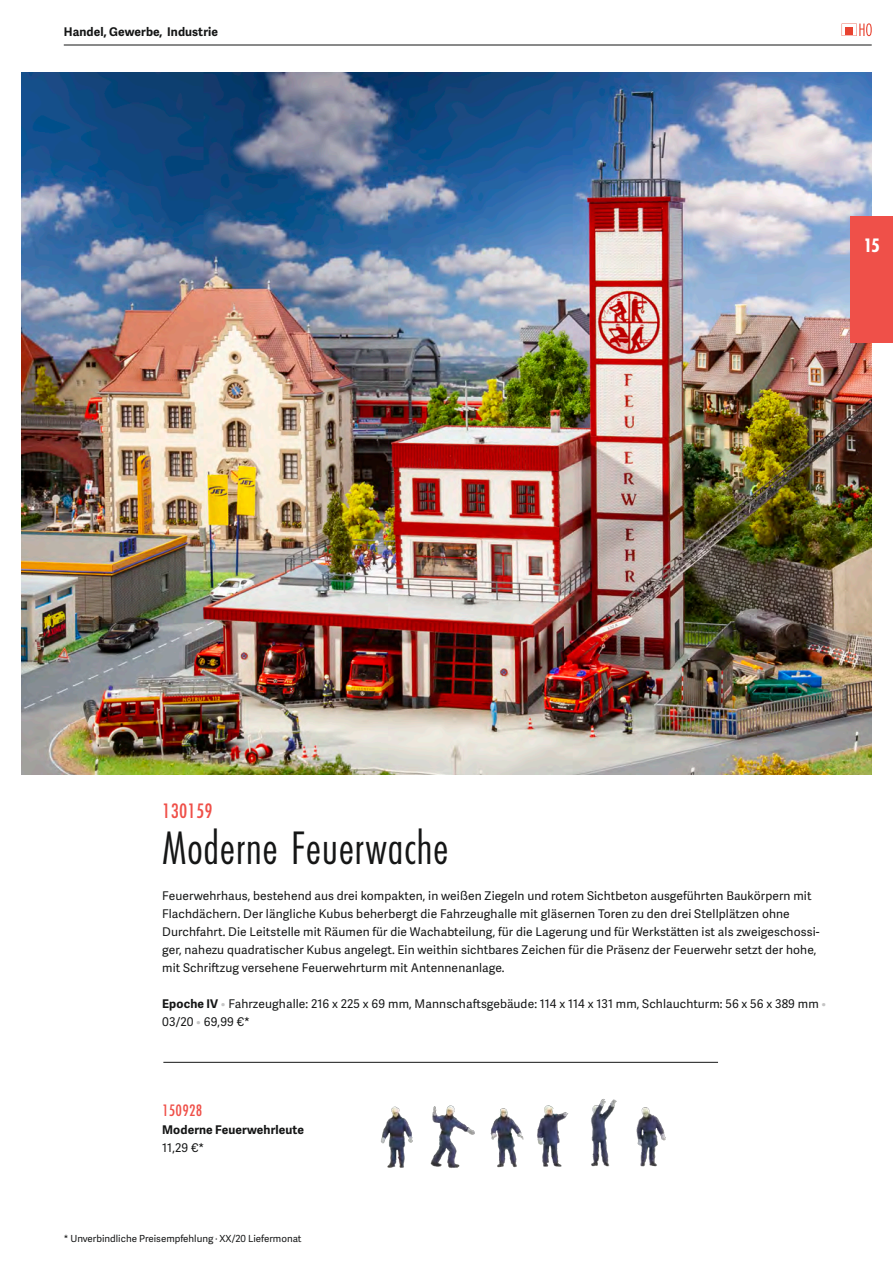
<style>
.page{position:relative;width:893px;height:1263px;background:#fff}
.page>*{position:absolute;margin:0;border:0;box-sizing:border-box;transform-origin:0 0}
.A_Artikelname{font:48.75px "Futura EF Light Con";letter-spacing:.01em;color:#151616}
.A_Artikelnummer{font:21.75px "Futura EF Medium Con";letter-spacing:.01em;color:#ef5049}
.t1{font:20.25px "Futura EF Bold Con";color:#fff}
.B_C_Artikelnummer{font:17.25px "Futura EF Medium Con";letter-spacing:.01em;color:#ef5049}
.Artikelbeschreibung{font:12px/18px "Adelle Sans";letter-spacing:.01em;color:#151616}
.Seitenkopf{font:700 12px "Adelle Sans";letter-spacing:.01em;color:#151616}
.C_Artikelname{font:700 12px "Adelle Sans";letter-spacing:.01em;color:#151616}
.Kleingedrucktes{font:9.75px "Adelle Sans";color:#151616}
.s1{font-weight:700}
.s2{color:#c5c5c5}
</style>
<div class="page">
<svg style="left:842px;top:23px;width:30px;height:13px"></svg>
<hr style="left:64px;top:45px;width:808px;height:1px;background:#151616">
<img style="left:21px;top:72px;width:851px;height:702px">
<hr style="left:163px;top:1062px;width:555px;height:1px;background:#151616">
<img style="left:381px;top:1099px;width:285px;height:69px">
<div style="left:850px;top:216px;width:43px;height:126px;background:#ef5049"></div>
<p class="Seitenkopf" style="left:64px;top:23px;width:156px">Handel, Gewerbe, Industrie</p>
<h3 class="t1" style="left:863px;top:234px;width:18px">15</h3>
<p class="A_Artikelnummer" style="left:162px;top:799px;width:52px">130159</p>
<p class="A_Artikelname" style="left:162px;top:821px;width:288px">Moderne Feuerwache</p>
<p class="Artikelbeschreibung" style="left:162px;top:886px;width:659px">Feuerwehrhaus, bestehend aus drei kompakten, in weißen Ziegeln und rotem Sichtbeton ausgeführten Baukörpern mit Flachdächern. Der längliche Kubus beherbergt die Fahrzeughalle mit gläsernen Toren zu den drei Stellplätzen ohne Durchfahrt. Die Leitstelle mit Räumen für die Wachabteilung, für die Lagerung und für Werkstätten ist als zweigeschossi&shy;ger, nahezu quadratischer Kubus angelegt. Ein weithin sichtbares Zeichen für die Präsenz der Feuerwehr setzt der hohe, mit Schriftzug versehene Feuerwehrturm mit Antennenanlage.</p>
<p class="Artikelbeschreibung" style="left:162px;top:994px;width:666px"><span class="s1">Epoche IV</span> <span class="s2">•</span> Fahrzeughalle: 216 x 225 x 69 mm, Mannschaftsgebäude: 114 x 114 x 131 mm, Schlauchturm: 56 x 56 x 389 mm <span class="s2">•<br></span>03/20 <span class="s2">•</span> 69,99 €*</p>
<p class="B_C_Artikelnummer" style="left:162px;top:1101px;width:42px">150928</p>
<p class="C_Artikelname" style="left:162px;top:1121px;width:143px">Moderne Feuerwehrleute</p>
<p class="Artikelbeschreibung" style="left:162px;top:1138px;width:43px">11,29 €*</p>
<p class="Kleingedrucktes" style="left:64px;top:1232px;width:239px">* Unverbindliche Preisempfehlung · XX/20 Liefermonat</p>
</div>
